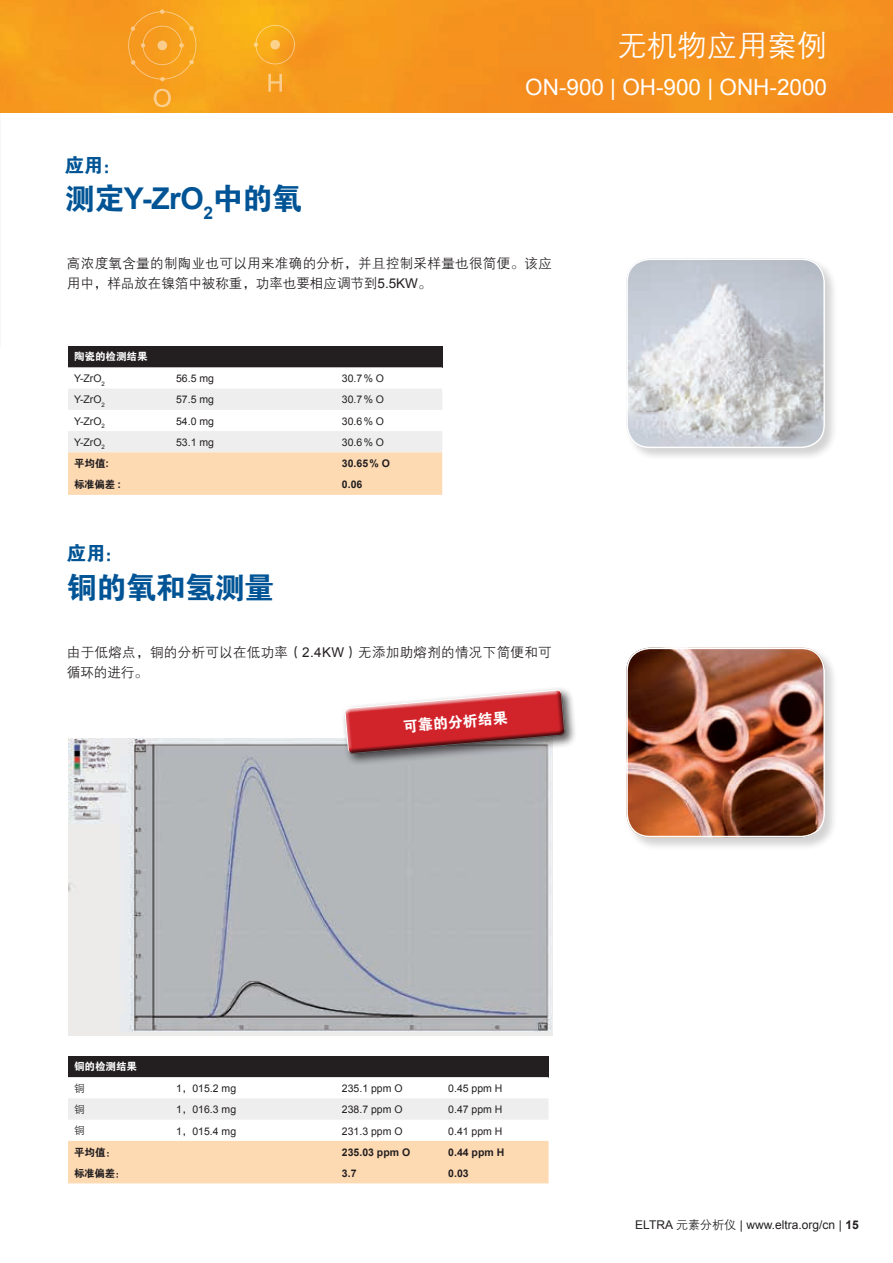
<style>
.page{position:relative;width:893px;height:1263px;background:#fff}
.page>*{position:absolute;margin:0;border:0;box-sizing:border-box;transform-origin:0 0}
.t1{font:30px "FZDHTJW GB1 0";letter-spacing:-.015em;color:#005495}
.t2{font:30px "FZZDXJW GB1 0";color:#fff}
.t3{font:22.5px "Arial";color:#fff}
.t4{font:19.5px "FZDHTJW GB1 0";color:#005495}
.t5{font:15px "FZDHTJW GB1 0";color:#fff}
.t6{font:13.5px/19.5px "FZZDXJW GB1 0";letter-spacing:.025em;color:#231f20}
.t7{font:12px "Arial";color:#231f20}
.t8{font:10.5px "Arial";color:#231f20}
.t9{font:700 10.5px "Arial";color:#231f20}
.t10{font:10.5px "FZDHTJW GB1 0";letter-spacing:-.025em;color:#231f20}
.t11{font:10.5px "FZDHTJW GB1 0";color:#fff}
.t12{font:10.5px "FZZDXJW GB1 0";color:#231f20}
.s1{font-family:"Arial";font-weight:700}
.s2{font-family:"Arial"}
.s3{font-family:"FZZDXJW GB1 0"}
.s4{font-weight:700}
</style>
<div class="page">
<img style="left:0;top:0;width:893px;height:112px">
<div style="left:626px;top:258px;width:213px;height:204px;background:#231f20;opacity:.2"></div>
<img style="left:626px;top:258px;width:199px;height:190px">
<div style="left:626px;top:258px;width:199px;height:190px;border:2px solid #fff;border-radius:23px"></div>
<div style="left:626px;top:647px;width:213px;height:204px;background:#231f20;opacity:.2"></div>
<img style="left:626px;top:648px;width:199px;height:189px">
<div style="left:626px;top:648px;width:199px;height:189px;border:2px solid #fff;border-radius:23px"></div>
<svg style="left:123px;top:9px;width:78px;height:72px;background:#f6a025"></svg>
<div style="left:157px;top:41px;width:10px;height:9px;background:#f9cc8d;border-radius:50%"></div>
<svg style="left:154px;top:89px;width:17px;height:18px"></svg>
<svg style="left:254px;top:25px;width:41px;height:39px;background:#f7aa23"></svg>
<div style="left:270px;top:40px;width:10px;height:9px;background:#fad28c;border-radius:50%"></div>
<svg style="left:268px;top:74px;width:14px;height:18px"></svg>
<div style="left:68px;top:346px;width:374px;height:21px;background:#231f20"></div>
<svg style="left:68px;top:367px;width:374px;height:128px"></svg>
<img style="left:68px;top:738px;width:485px;height:297px">
<div style="left:341px;top:686px;width:236px;height:80px;background:#231f20;opacity:.75"></div>
<svg style="left:342px;top:687px;width:224px;height:68px"></svg>
<div style="left:68px;top:1056px;width:481px;height:21px;background:#231f20"></div>
<svg style="left:68px;top:1077px;width:481px;height:106px"></svg>
<h3 class="t4" style="left:65px;top:154px;width:58px">应用：</h3>
<h1 class="t1" style="left:65px;top:182px;width:239px">测定<span class="s1">Y-ZrO</span><sub>2</sub>中的氧</h1>
<h1 class="t2" style="left:617px;top:29px;width:212px">无机物应用案例</h1>
<h2 class="t3" style="left:525px;top:72px;width:303px">ON-900 | OH-900 | ONH-2000</h2>
<p class="t6" style="left:67px;top:254px;width:486px">高浓度氧含量的制陶业也可以用来准确的分析，并且控制采样量也很简便。该应用中，样品放在镍箔中被称重，功率也要相应调节到<span class="s2">5.5KW</span>。</p>
<p class="t11" style="left:74px;top:351px;width:75px">陶瓷的检测结果</p>
<p class="t8" style="left:74px;top:372px;width:32px">Y-ZrO<sub>2</sub></p>
<p class="t8" style="left:176px;top:372px;width:39px">56.5 mg</p>
<p class="t8" style="left:342px;top:372px;width:44px">30.7 % O</p>
<p class="t8" style="left:74px;top:393px;width:33px">Y-ZrO<sub>2</sub></p>
<p class="t8" style="left:176px;top:393px;width:39px">57.5 mg</p>
<p class="t8" style="left:342px;top:393px;width:44px">30.7 % O</p>
<p class="t8" style="left:74px;top:414px;width:33px">Y-ZrO<sub>2</sub></p>
<p class="t8" style="left:176px;top:414px;width:39px">54.0 mg</p>
<p class="t8" style="left:342px;top:414px;width:44px">30.6 % O</p>
<p class="t8" style="left:74px;top:435px;width:33px">Y-ZrO<sub>2</sub></p>
<p class="t8" style="left:176px;top:435px;width:39px">53.1 mg</p>
<p class="t8" style="left:342px;top:435px;width:44px">30.6 % O</p>
<p class="t10" style="left:74px;top:457px;width:36px">平均值<span class="s1">:</span></p>
<p class="t9" style="left:342px;top:456px;width:50px">30.65 % O</p>
<p class="t10" style="left:74px;top:479px;width:49px">标准偏差 <span class="s1">:</span></p>
<p class="t9" style="left:342px;top:478px;width:22px">0.06</p>
<h3 class="t4" style="left:67px;top:543px;width:58px">应用：</h3>
<h1 class="t1" style="left:67px;top:571px;width:209px">铜的氧和氢测量</h1>
<p class="t6" style="left:67px;top:643px;width:486px">由于低熔点，铜的分析可以在低功率（<span class="s2">2.4KW</span>）无添加助熔剂的情况下简便和可循环的进行。</p>
<h3 class="t5" style="left:402px;top:718px;width:106px;rotate:-5deg">可靠的分析结果</h3>
<p class="t11" style="left:74px;top:1061px;width:64px">铜的检测结果</p>
<p class="t12" style="left:74px;top:1082px;width:12px">铜</p>
<p class="t8" style="left:176px;top:1081px;width:62px">1<span class="s3">，</span>015.2 mg</p>
<p class="t8" style="left:342px;top:1081px;width:62px">235.1 ppm O</p>
<p class="t8" style="left:448px;top:1081px;width:56px">0.45 ppm H</p>
<p class="t12" style="left:74px;top:1103px;width:12px">铜</p>
<p class="t8" style="left:176px;top:1103px;width:62px">1<span class="s3">，</span>016.3 mg</p>
<p class="t8" style="left:342px;top:1103px;width:62px">238.7 ppm O</p>
<p class="t8" style="left:448px;top:1103px;width:56px">0.47 ppm H</p>
<p class="t12" style="left:74px;top:1125px;width:12px">铜</p>
<p class="t8" style="left:176px;top:1124px;width:62px">1<span class="s3">，</span>015.4 mg</p>
<p class="t8" style="left:342px;top:1124px;width:62px">231.3 ppm O</p>
<p class="t8" style="left:448px;top:1124px;width:56px">0.41 ppm H</p>
<p class="t10" style="left:74px;top:1146px;width:43px">平均值：</p>
<p class="t9" style="left:342px;top:1145px;width:70px">235.03 ppm O</p>
<p class="t9" style="left:448px;top:1145px;width:58px">0.44 ppm H</p>
<p class="t10" style="left:74px;top:1167px;width:53px">标准偏差：</p>
<p class="t9" style="left:342px;top:1166px;width:16px">3.7</p>
<p class="t9" style="left:448px;top:1166px;width:22px">0.03</p>
<p class="t7" style="left:635px;top:1217px;width:225px">ELTRA <span class="s3">元素分析仪</span> | www.eltra.org/cn | <span class="s4">15</span></p>
</div>
